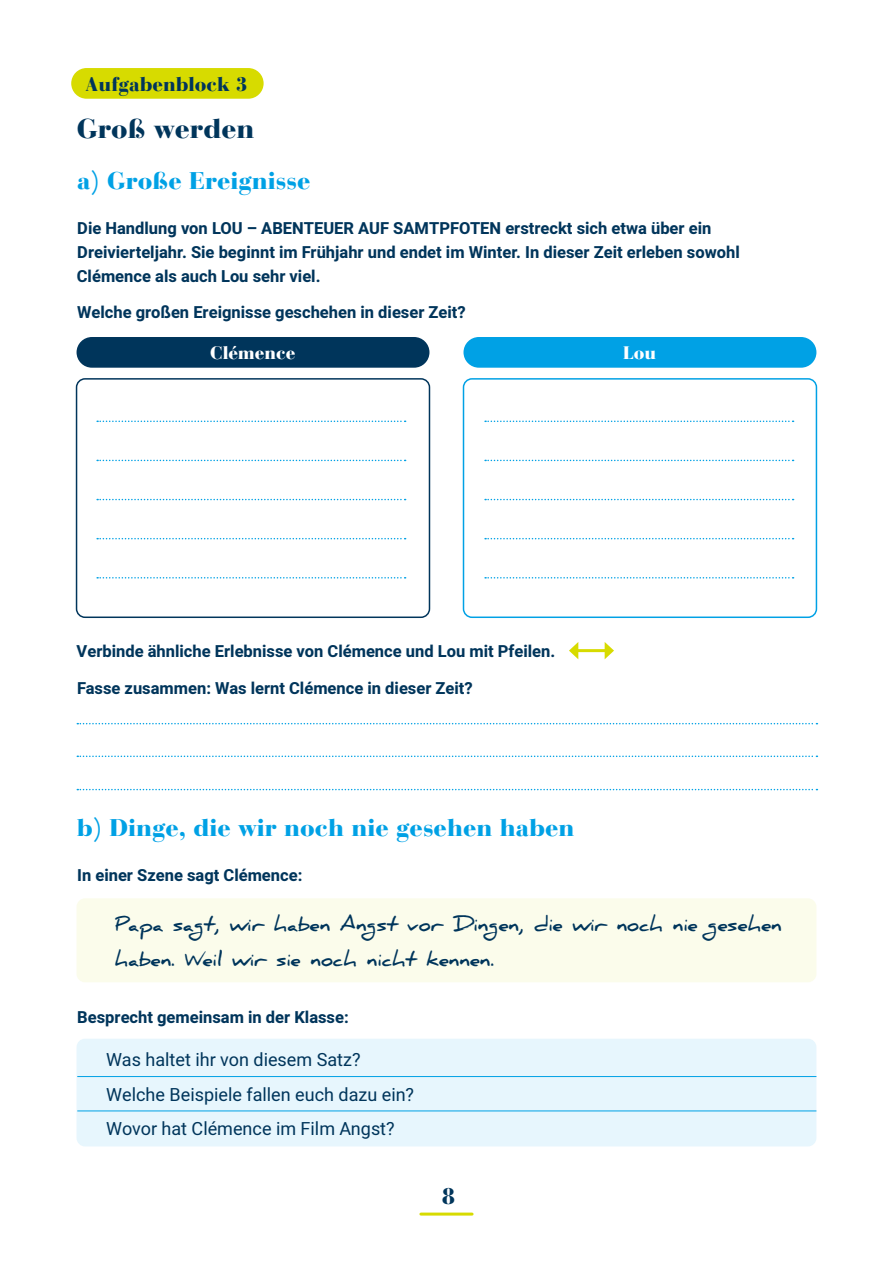
<style>
.page{position:relative;width:893px;height:1263px;background:#fff}
.page>*{position:absolute;margin:0;border:0;box-sizing:border-box;transform-origin:0 0}
.t1{font:900 27px "Bauer Bodoni";color:#00355b}
.t2{font:900 24px "Bauer Bodoni";color:#00a1e5}
.t3{font:900 22.5px "Bauer Bodoni";color:#00355b}
.t4{font:900 19.65px "Bauer Bodoni";color:#00355b}
.t5{font:700 19.5px/34.5px "Daniel";color:#00355b}
.t6{font:18px "Heebo";color:#00355b}
.t7{font:900 18px "Bauer Bodoni";color:#fff}
.t8{font:700 16.5px/24px "Heebo";color:#00355b}
</style>
<div class="page">
<hr style="left:421px;top:1212px;width:51px;height:3px;background:#d7db00">
<div style="left:71px;top:68px;width:193px;height:31px;background:#d7db00;border-radius:15px"></div>
<div style="left:77px;top:337px;width:352px;height:31px;background:#00355b;border-radius:15px"></div>
<div style="left:463px;top:337px;width:353px;height:31px;background:#00a1e5;border-radius:15px"></div>
<div style="left:76px;top:378px;width:354px;height:240px;border:2px solid #00355b;border-radius:9px"></div>
<div style="left:463px;top:378px;width:354px;height:240px;border:2px solid #00a1e5;border-radius:9px"></div>
<svg style="left:97px;top:421px;width:309px;height:1px"></svg>
<svg style="left:97px;top:460px;width:309px;height:1px"></svg>
<svg style="left:97px;top:499px;width:309px;height:1px"></svg>
<svg style="left:97px;top:538px;width:309px;height:1px"></svg>
<svg style="left:97px;top:577px;width:309px;height:1px"></svg>
<svg style="left:485px;top:421px;width:309px;height:1px"></svg>
<svg style="left:485px;top:460px;width:309px;height:1px"></svg>
<svg style="left:485px;top:499px;width:309px;height:1px"></svg>
<svg style="left:485px;top:538px;width:309px;height:1px"></svg>
<svg style="left:485px;top:577px;width:309px;height:1px"></svg>
<hr style="left:576px;top:649px;width:31px;height:3px;background:#d7db00">
<svg style="left:569px;top:642px;width:9px;height:17px"></svg>
<svg style="left:605px;top:642px;width:9px;height:17px"></svg>
<svg style="left:77px;top:723px;width:740px;height:1px"></svg>
<svg style="left:77px;top:789px;width:740px;height:1px"></svg>
<svg style="left:77px;top:755px;width:740px;height:2px"></svg>
<div style="left:77px;top:898px;width:739px;height:84px;background:#fbfceb;border-radius:9px"></div>
<div style="left:77px;top:1039px;width:739px;height:107px;background:#e7f6fd;border-radius:9px"></div>
<hr style="left:77px;top:1076px;width:739px;height:1px;background:#00a1e5">
<hr style="left:77px;top:1110px;width:739px;height:1px;background:#00a1e5">
<p class="t4" style="left:86px;top:72px;width:163px">Aufgabenblock 3</p>
<p class="t1" style="left:77px;top:112px;width:179px">Groß werden</p>
<p class="t2" style="left:77px;top:166px;width:235px">a) Große Ereignisse</p>
<p class="t8" style="left:77px;top:216px;width:664px">Die Handlung von LOU – ABENTEUER AUF SAMTPFOTEN erstreckt sich etwa über ein<br>Dreivierteljahr. Sie beginnt im Frühjahr und endet im Winter. In dieser Zeit erleben sowohl<br>Clémence als auch Lou sehr viel.</p>
<p class="t8" style="left:77px;top:301px;width:390px">Welche großen Ereignisse geschehen in dieser Zeit?</p>
<p class="t7" style="left:210px;top:342px;width:87px">Clémence</p>
<p class="t7" style="left:623px;top:342px;width:34px">Lou</p>
<p class="t8" style="left:77px;top:640px;width:480px">Verbinde ähnliche Erlebnisse von Clémence und Lou mit Pfeilen.</p>
<p class="t8" style="left:77px;top:677px;width:397px">Fasse zusammen: Was lernt Clémence in dieser Zeit?</p>
<p class="t2" style="left:77px;top:813px;width:499px">b) Dinge, die wir noch nie gesehen haben</p>
<p class="t8" style="left:77px;top:864px;width:227px">In einer Szene sagt Clémence:</p>
<p class="t5" style="left:115px;top:907px;width:668px">Papa sagt, wir haben Angst vor Dingen, die wir noch nie gesehen haben. Weil wir sie noch nicht kennen.</p>
<p class="t8" style="left:77px;top:1005px;width:273px">Besprecht gemeinsam in der Klasse:</p>
<p class="t6" style="left:106px;top:1047px;width:256px">Was haltet ihr von diesem Satz?</p>
<p class="t6" style="left:106px;top:1082px;width:309px">Welche Beispiele fallen euch dazu ein?</p>
<p class="t6" style="left:106px;top:1116px;width:290px">Wovor hat Clémence im Film Angst?</p>
<h3 class="t3" style="left:442px;top:1182px;width:15px">8</h3>
</div>
